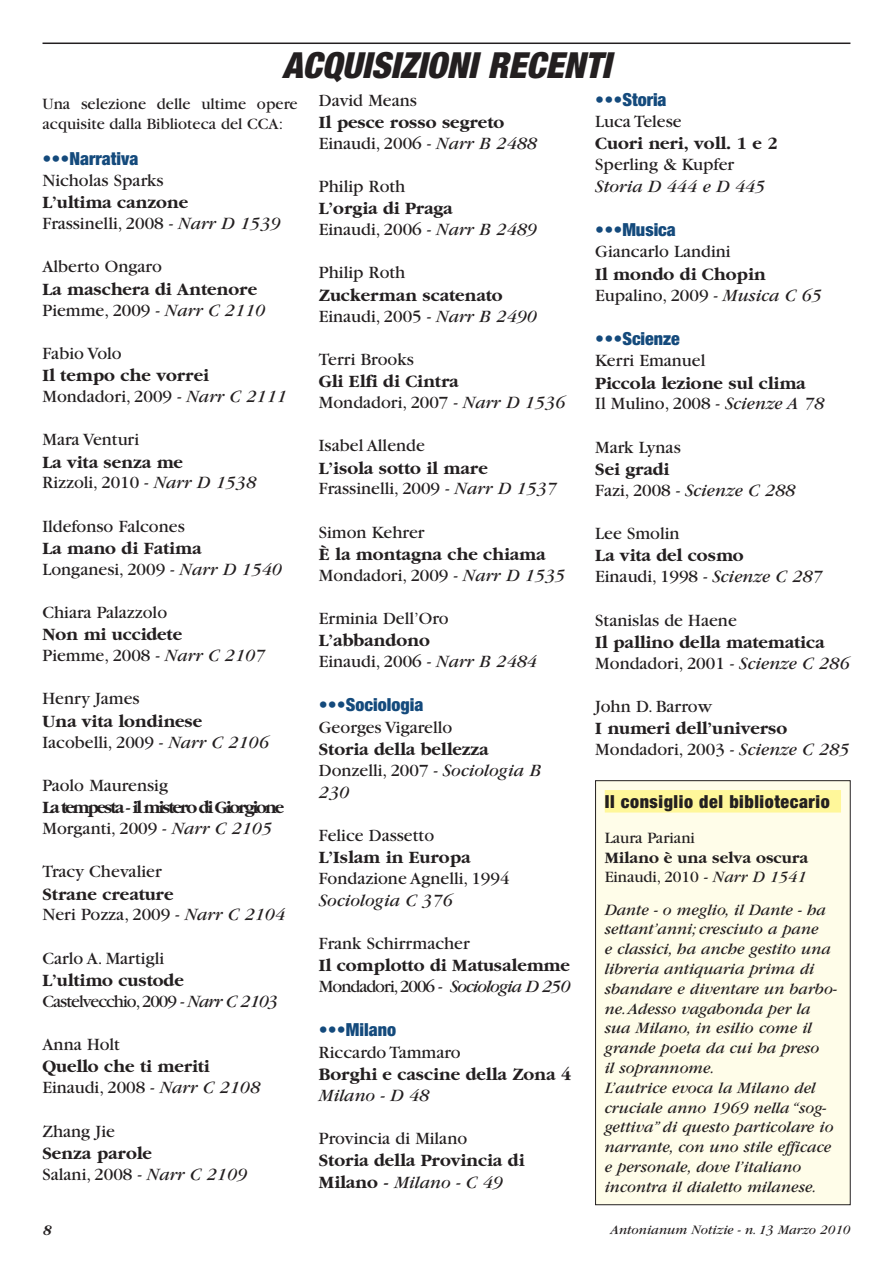
<style>
.page{position:relative;width:893px;height:1263px;background:#fff}
.page>*{position:absolute;margin:0;border:0;box-sizing:border-box;transform-origin:0 0}
.t1{font:italic 900 condensed 36px "Helvetica Neue";color:#231f20}
.t2{font:700 18px/20.9px "Garamond";color:#231f20}
.t3{font:18px/20.9px "Garamond";color:#231f20}
.t4{font:italic 18px/20.9px "Garamond";color:#231f20}
.t5{font:900 condensed 18px "Helvetica Neue";color:#144a7c}
.t6{font:700 18px/20.9px "Garamond";letter-spacing:-.11em;color:#231f20}
.t7{font:18px/20.9px "Garamond";letter-spacing:-.055em;color:#231f20}
.t8{font:900 condensed 18px "Helvetica Neue";letter-spacing:.03em;color:#231f20}
.t9{font:italic 16.5px/19.8px "Garamond";color:#231f20}
.t10{font:16.5px/19.8px "Garamond";color:#231f20}
.t11{font:700 16.5px/19px "Garamond";color:#231f20}
.t12{font:italic 700 15px "Garamond";color:#231f20}
.t13{font:italic 13.5px "Garamond";color:#231f20}
.s1{font-weight:700}
.s2{font-style:italic}
.s3{font-weight:400}
.s4{font-weight:400;font-style:italic}
.s5{font-weight:700;font-style:normal}
.s6{font-style:normal}
</style>
<div class="page">
<hr style="left:43px;top:43px;width:807px;height:1px;background:#231f20">
<div style="left:596px;top:781px;width:254px;height:424px;background:#fffde9"></div>
<div style="left:605px;top:790px;width:236px;height:22px;background:#fff79a"></div>
<div style="left:595px;top:780px;width:255px;height:425px;border:1px solid #231f20"></div>
<h1 class="t1" style="left:282px;top:52px;width:330px">ACQUISIZIONI RECENTI</h1>
<p class="t10" style="left:43px;top:95px;width:257px">Una selezione delle ultime opere acquisite dalla Biblioteca del CCA:</p>
<p class="t5" style="left:43px;top:152px;width:97px">•••Narrativa</p>
<p class="t3" style="left:43px;top:172px;width:122px">Nicholas Sparks</p>
<p class="t3" style="left:43px;top:194px;width:240px"><span class="s1">L’ultima canzone<br></span>Frassinelli, 2008 - <span class="s2">Narr D 1539</span></p>
<p class="t3" style="left:43px;top:258px;width:121px">Alberto Ongaro</p>
<p class="t2" style="left:43px;top:278px;width:224px">La maschera di Antenore<br><span class="s3">Piemme, 2009 -</span> <span class="s4">Narr C 2110</span></p>
<p class="t3" style="left:43px;top:344px;width:81px">Fabio Volo</p>
<p class="t2" style="left:43px;top:364px;width:246px">Il tempo che vorrei<br><span class="s3">Mondadori, 2009 -</span> <span class="s4">Narr C 2111</span></p>
<p class="t3" style="left:43px;top:431px;width:98px">Mara Venturi</p>
<p class="t2" style="left:43px;top:451px;width:215px">La vita senza me<br><span class="s3">Rizzoli, 2010 -</span> <span class="s4">Narr D 1538</span></p>
<p class="t3" style="left:43px;top:517px;width:144px">Ildefonso Falcones</p>
<p class="t3" style="left:43px;top:539px;width:241px"><span class="s1">La mano di Fatima<br></span>Longanesi, 2009 - <span class="s2">Narr D 1540</span></p>
<p class="t3" style="left:43px;top:604px;width:126px">Chiara Palazzolo</p>
<p class="t2" style="left:43px;top:624px;width:224px">Non mi uccidete<br><span class="s3">Piemme, 2008 -</span> <span class="s4">Narr C 2107</span></p>
<p class="t3" style="left:43px;top:690px;width:99px">Henry James</p>
<p class="t2" style="left:43px;top:710px;width:228px">Una vita londinese<br><span class="s3">Iacobelli, 2009 -</span> <span class="s4">Narr C 2106</span></p>
<p class="t3" style="left:43px;top:776px;width:127px">Paolo Maurensig</p>
<p class="t6" style="left:43px;top:796px;width:243px">La tempesta - il mistero di Giorgione<br><span class="s3">Morganti, 2009 -</span> <span class="s4">Narr C 2105</span></p>
<p class="t3" style="left:43px;top:863px;width:121px">Tracy Chevalier</p>
<p class="t3" style="left:43px;top:885px;width:244px"><span class="s1">Strane creature<br></span>Neri Pozza, 2009 - <span class="s2">Narr C 2104</span></p>
<p class="t3" style="left:43px;top:949px;width:123px">Carlo A. Martigli</p>
<p class="t7" style="left:43px;top:971px;width:237px"><span class="s1">L’ultimo custode<br></span>Castelvecchio,2009 - <span class="s2">Narr C 2103</span></p>
<p class="t3" style="left:43px;top:1036px;width:79px">Anna Holt</p>
<p class="t2" style="left:43px;top:1056px;width:219px">Quello che ti meriti<br><span class="s3">Einaudi, 2008 -</span> <span class="s4">Narr C 2108</span></p>
<p class="t3" style="left:43px;top:1122px;width:74px">Zhang Jie</p>
<p class="t3" style="left:43px;top:1144px;width:206px"><span class="s1">Senza parole<br></span>Salani, 2008 - <span class="s2">Narr C 2109</span></p>
<p class="t3" style="left:319px;top:91px;width:100px">David Means</p>
<p class="t2" style="left:319px;top:111px;width:220px">Il pesce rosso segreto<br><span class="s3">Einaudi, 2006 -</span> <span class="s4">Narr B 2488</span></p>
<p class="t3" style="left:319px;top:177px;width:88px">Philip Roth</p>
<p class="t2" style="left:319px;top:198px;width:220px">L’orgia di Praga<br><span class="s3">Einaudi, 2006 -</span> <span class="s4">Narr B 2489</span></p>
<p class="t3" style="left:319px;top:264px;width:88px">Philip Roth</p>
<p class="t2" style="left:319px;top:284px;width:220px">Zuckerman scatenato<br><span class="s3">Einaudi, 2005 -</span> <span class="s4">Narr B 2490</span></p>
<p class="t3" style="left:319px;top:350px;width:96px">Terri Brooks</p>
<p class="t2" style="left:319px;top:370px;width:248px">Gli Elfi di Cintra<br><span class="s3">Mondadori, 2007 -</span> <span class="s4">Narr D 1536</span></p>
<p class="t3" style="left:319px;top:437px;width:107px">Isabel Allende</p>
<p class="t2" style="left:319px;top:457px;width:240px">L’isola sotto il mare<br><span class="s3">Frassinelli, 2009 -</span> <span class="s4">Narr D 1537</span></p>
<p class="t3" style="left:319px;top:523px;width:107px">Simon Kehrer</p>
<p class="t2" style="left:319px;top:543px;width:248px">È la montagna che chiama<br><span class="s3">Mondadori, 2009 -</span> <span class="s4">Narr D 1535</span></p>
<p class="t3" style="left:319px;top:609px;width:131px">Erminia Dell’Oro</p>
<p class="t3" style="left:319px;top:632px;width:220px"><span class="s1">L’abbandono<br></span>Einaudi, 2006 - <span class="s2">Narr B 2484</span></p>
<p class="t5" style="left:319px;top:698px;width:106px">•••Sociologia</p>
<p class="t3" style="left:319px;top:718px;width:135px">Georges Vigarello</p>
<p class="t2" style="left:319px;top:738px;width:224px;line-height:21.3px">Storia della bellezza<br><span class="s3">Donzelli, 2007 -</span> <span class="s4">Sociologia B<br>230</span></p>
<p class="t3" style="left:319px;top:826px;width:117px">Felice Dassetto</p>
<p class="t2" style="left:319px;top:846px;width:153px">L’Islam in Europa</p>
<p class="t3" style="left:319px;top:869px;width:192px">Fondazione Agnelli, 1994</p>
<p class="t4" style="left:319px;top:891px;width:135px">Sociologia C 376</p>
<p class="t3" style="left:319px;top:934px;width:152px">Frank Schirrmacher</p>
<p class="t2" style="left:319px;top:954px;width:253px">Il complotto di Matusalemme<br><span class="s3">Mondadori,2006 -</span> <span class="s4">Sociologia D 250</span></p>
<p class="t5" style="left:319px;top:1023px;width:79px">•••Milano</p>
<p class="t3" style="left:319px;top:1043px;width:143px">Riccardo Tammaro</p>
<p class="t2" style="left:319px;top:1063px;width:254px">Borghi e cascine della Zona 4</p>
<p class="t4" style="left:319px;top:1086px;width:112px">Milano - D 48</p>
<p class="t3" style="left:319px;top:1129px;width:150px">Provincia di Milano</p>
<p class="t2" style="left:319px;top:1149px;width:207px;line-height:21.6px">Storia della Provincia di<br>Milano - <span class="s4">Milano - C 49</span></p>
<p class="t5" style="left:595px;top:94px;width:73px">•••Storia</p>
<p class="t3" style="left:595px;top:113px;width:88px">Luca Telese</p>
<p class="t2" style="left:595px;top:133px;width:184px">Cuori neri, voll. 1 e 2</p>
<p class="t3" style="left:595px;top:156px;width:140px">Sperling &amp; Kupfer</p>
<p class="t4" style="left:595px;top:178px;width:172px">Storia D 444 e D 445</p>
<p class="t5" style="left:595px;top:223px;width:82px">•••Musica</p>
<p class="t3" style="left:595px;top:243px;width:137px">Giancarlo Landini</p>
<p class="t2" style="left:595px;top:263px;width:228px">Il mondo di Chopin<br><span class="s3">Eupalino, 2009 -</span> <span class="s4">Musica C 65</span></p>
<p class="t5" style="left:595px;top:332px;width:86px">•••Scienze</p>
<p class="t3" style="left:595px;top:352px;width:112px">Kerri Emanuel</p>
<p class="t2" style="left:595px;top:372px;width:230px">Piccola lezione sul clima<br><span class="s3">Il Mulino, 2008 -</span> <span class="s4">Scienze A 78</span></p>
<p class="t3" style="left:595px;top:438px;width:87px">Mark Lynas</p>
<p class="t4" style="left:595px;top:461px;width:202px"><span class="s5">Sei gradi<br></span><span class="s6">Fazi, 2008 -</span> Scienze C 288</p>
<p class="t3" style="left:595px;top:525px;width:86px">Lee Smolin</p>
<p class="t2" style="left:595px;top:545px;width:229px">La vita del cosmo<br><span class="s3">Einaudi, 1998 -</span> <span class="s4">Scienze C 287</span></p>
<p class="t3" style="left:595px;top:611px;width:143px">Stanislas de Haene</p>
<p class="t2" style="left:595px;top:631px;width:256px">Il pallino della matematica<br><span class="s3">Mondadori, 2001 -</span> <span class="s4">Scienze C 286</span></p>
<p class="t3" style="left:595px;top:697px;width:118px">John D. Barrow</p>
<p class="t2" style="left:595px;top:718px;width:256px">I numeri dell’universo<br><span class="s3">Mondadori, 2003 -</span> <span class="s4">Scienze C 285</span></p>
<p class="t8" style="left:605px;top:795px;width:226px">Il consiglio del bibliotecario</p>
<p class="t10" style="left:605px;top:829px;width:92px">Laura Pariani</p>
<p class="t11" style="left:605px;top:848px;width:205px">Milano è una selva oscura<br><span class="s3">Einaudi, 2010</span> <span class="s4">- Narr D 1541</span></p>
<p class="t9" style="left:605px;top:901px;width:234px">Dante - o meglio, il Dante - ha settant’anni; cresciuto a pane<br>e classici, ha anche gestito una libreria antiquaria prima di sbandare e diventare un barbo&shy;ne.Adesso vagabonda per la sua Milano, in esilio come il grande poeta da cui ha preso<br>il soprannome.<br>L’autrice evoca la Milano del cruciale anno 1969 nella “sog&shy;gettiva” di questo particolare io narrante, con uno stile efficace e personale, dove l’italiano incontra il dialetto milanese.</p>
<p class="t12" style="left:43px;top:1221px;width:10px">8</p>
<p class="t13" style="left:610px;top:1225px;width:241px">Antonianum Notizie - n. 13 Marzo 2010</p>
</div>
